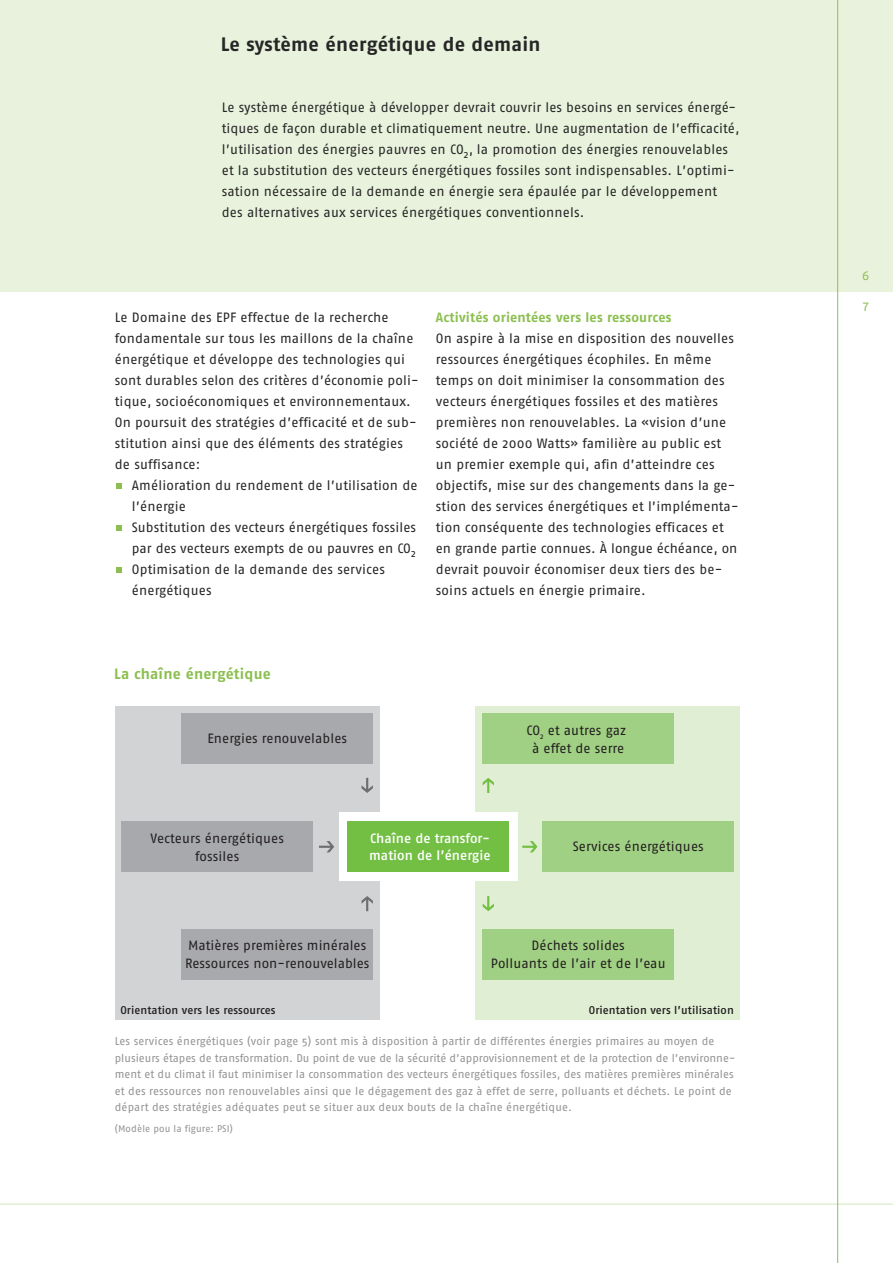
<style>
.page{position:relative;width:893px;height:1263px;background:#fff}
.page>*{position:absolute;margin:0;border:0;box-sizing:border-box;transform-origin:0 0}
.t1{font:700 19.5px "Fago No";letter-spacing:.015em;color:#272627}
.t2{font:700 15px "Fago No";letter-spacing:.015em;color:#8cbf50}
.t3{font:13.5px/21px "Fago No";letter-spacing:.01em;color:#272627}
.t4{font:13.5px/18px "Fago No";letter-spacing:.005em;color:#231f20;text-align:center}
.t5{font:700 13.5px "Fago No";letter-spacing:.015em;color:#8cbf50}
.t6{font:13.5px/18px "Fago No Med";letter-spacing:.005em;color:#fff}
.t7{font:12px "Fago Mo";color:#8cbf50}
.t8{font:11.25px/16.5px "Fago No";letter-spacing:.005em;color:#939393}
.t9{font:11.25px "Fago No Med";letter-spacing:.01em;color:#231f20}
.t10{font:9.75px "Fago No";letter-spacing:.015em;color:#939393}
</style>
<div class="page">
<div style="left:0;top:0;width:893px;height:291px;background:#e8f2dc"></div>
<hr style="left:0;top:1204px;width:893px;height:1px;background:#d1e6b9">
<hr style="left:837px;top:0;width:1px;height:1263px;background:#8cbf50">
<div style="left:115px;top:706px;width:264px;height:314px;background:#d1d3d4"></div>
<div style="left:476px;top:706px;width:264px;height:314px;background:#e0efd4"></div>
<div style="left:339px;top:813px;width:178px;height:68px;background:#fff"></div>
<div style="left:483px;top:929px;width:191px;height:51px;background:#a0d083"></div>
<div style="left:182px;top:929px;width:191px;height:51px;background:#a7a9ac"></div>
<div style="left:347px;top:821px;width:162px;height:51px;background:#72bf44"></div>
<div style="left:122px;top:821px;width:191px;height:51px;background:#a7a9ac"></div>
<div style="left:543px;top:821px;width:191px;height:51px;background:#a0d083"></div>
<div style="left:483px;top:713px;width:191px;height:51px;background:#a0d083"></div>
<div style="left:182px;top:713px;width:191px;height:51px;background:#a7a9ac"></div>
<svg style="left:522px;top:841px;width:15px;height:11px"></svg>
<svg style="left:319px;top:841px;width:15px;height:11px"></svg>
<svg style="left:362px;top:896px;width:11px;height:15px"></svg>
<svg style="left:483px;top:896px;width:11px;height:15px"></svg>
<svg style="left:483px;top:778px;width:11px;height:15px"></svg>
<svg style="left:362px;top:778px;width:11px;height:15px"></svg>
<svg style="left:116px;top:567px;width:5px;height:5px"></svg>
<svg style="left:116px;top:525px;width:5px;height:5px"></svg>
<svg style="left:116px;top:483px;width:5px;height:5px"></svg>
<h1 class="t1" style="left:221px;top:37px;width:321px">Le système énergétique de demain</h1>
<p class="t3" style="left:222px;top:98px;width:519px">Le système énergétique à développer devrait couvrir les besoins en services énergé&shy;tiques de façon durable et climatiquement neutre. Une augmentation de l’efficacité, l’utilisation des énergies pauvres en CO<sub>2</sub>, la promotion des énergies renouvelables et la substitution des vecteurs énergétiques fossiles sont indispensables. L’optimi&shy;sation nécessaire de la demande en énergie sera épaulée par le développement des alternatives aux services énergétiques conventionnels.</p>
<p class="t3" style="left:115px;top:308px;width:305px">Le Domaine des EPF effectue de la recherche fondamentale sur tous les maillons de la chaîne énergétique et développe des technologies qui sont durables selon des critères d’économie poli - tique, socioéconomiques et environnementaux.<br>On poursuit des stratégies d’efficacité et de sub&shy;stitution ainsi que des éléments des stratégies de suffisance:</p>
<p class="t3" style="left:132px;top:476px;width:287px">Amélioration du rendement de l’utilisation de l’énergie<br>Substitution des vecteurs énergétiques fossiles par des vecteurs exempts de ou pauvres en CO<sub>2<br></sub>Optimisation de la demande des services énergétiques</p>
<p class="t5" style="left:436px;top:313px;width:237px">Activités orientées vers les ressources</p>
<p class="t3" style="left:436px;top:329px;width:304px">On aspire à la mise en disposition des nouvelles ressources énergétiques écophiles. En même temps on doit minimiser la consommation des vecteurs énergétiques fossiles et des matières premières non renouvelables. La «vision d’une société de 2000 Watts» familière au public est un premier exemple qui, afin d’atteindre ces objectifs, mise sur des changements dans la ge&shy;stion des services énergétiques et l’implémenta&shy;tion conséquente des technologies efficaces et en grande partie connues. À longue échéance, on devrait pouvoir économiser deux tiers des be&shy;soins actuels en énergie primaire.</p>
<p class="t2" style="left:114px;top:669px;width:158px">La chaîne énergétique</p>
<p class="t4" style="left:207px;top:730px;width:141px">Energies renouvelables</p>
<p class="t4" style="left:526px;top:722px;width:101px">CO<sub>2</sub> et autres gaz à effet de serre</p>
<p class="t6" style="left:369px;top:830px;width:123px">Chaîne de transfor&shy;mation de l’énergie</p>
<p class="t4" style="left:150px;top:830px;width:135px">Vecteurs énergétiques fossiles</p>
<p class="t4" style="left:573px;top:838px;width:133px">Services énergétiques</p>
<p class="t4" style="left:185px;top:938px;width:186px;text-align:left">Matières premières minérales<br>Ressources non-renouvelables</p>
<p class="t9" style="left:120px;top:1005px;width:157px">Orientation vers les ressources</p>
<p class="t9" style="left:589px;top:1005px;width:147px">Orientation vers l’utilisation</p>
<p class="t4" style="left:491px;top:938px;width:176px">Déchets solides<br>Polluants de l’air et de l’eau</p>
<p class="t8" style="left:115px;top:1034px;width:622px">Les services énergétiques (voir page 5) sont mis à disposition à partir de différentes énergies primaires au moyen de plusieurs étapes de transformation. Du point de vue de la sécurité d’approvisionnement et de la protection de l’environ ne&shy;ment et du climat il faut minimiser la consommation des vecteurs énergétiques fossiles, des matières premières minérales et des ressources non renouvelables ainsi que le dégagement des gaz à effet de serre, polluants et déchets. Le point de départ des stratégies adéquates peut se situer aux deux bouts de la chaîne énergétique.</p>
<p class="t10" style="left:115px;top:1125px;width:120px">(Modèle pou la figure: PSI)</p>
<p class="t7" style="left:862px;top:272px;width:9px">6</p>
<p class="t7" style="left:862px;top:302px;width:9px">7</p>
</div>
